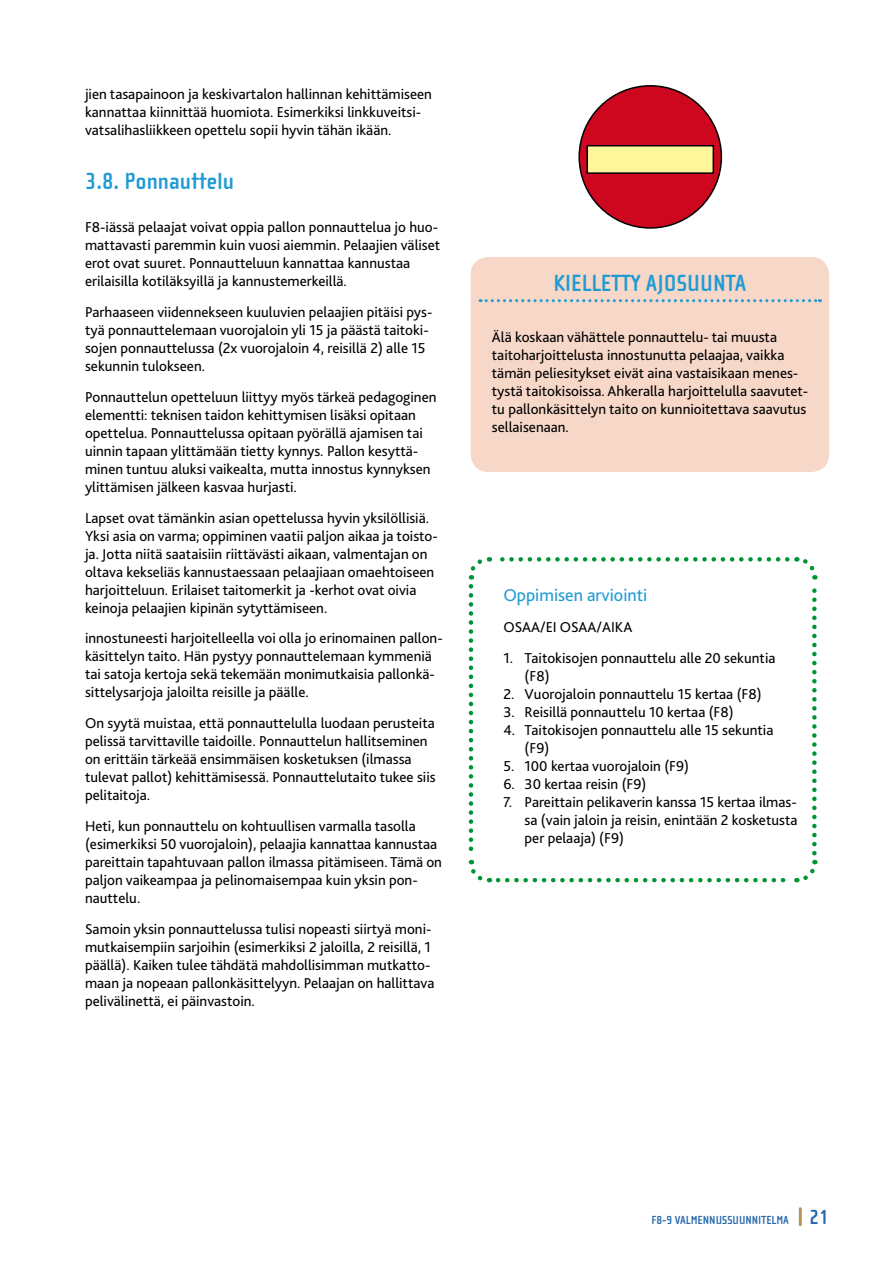
<style>
.page{position:relative;width:893px;height:1263px;background:#fff}
.page>*{position:absolute;margin:0;border:0;box-sizing:border-box;transform-origin:0 0}
.t1{font:700 24px "Cholla Sans OT";color:#1f9bd3}
.t2{font:18px "Bliss 2";color:#1f9bd3}
.t3{font:15px/18px "Bliss 2";color:#000}
.t4{font:700 12px "Cholla Sans OT";color:#2567ac}
.s1{font-size:21px}
</style>
<div class="page">
<hr style="left:799px;top:1209px;width:3px;height:16px;background:#b7945e">
<svg style="left:468px;top:586px;width:22px;height:297px"></svg>
<svg style="left:498px;top:860px;width:320px;height:23px"></svg>
<svg style="left:796px;top:557px;width:22px;height:296px"></svg>
<svg style="left:468px;top:557px;width:319px;height:23px"></svg>
<div style="left:471px;top:257px;width:358px;height:215px;background:#f6d7c8;border-radius:18px"></div>
<svg style="left:480px;top:299px;width:340px;height:3px"></svg>
<div style="left:579px;top:86px;width:142px;height:142px;background:#cd071e;border-radius:50%"></div>
<div style="left:587px;top:146px;width:126px;height:27px;background:#fff59b"></div>
<div style="left:586px;top:145px;width:128px;height:29px;border:2px solid #000"></div>
<p class="t3" style="left:85px;top:84px;width:348px">jien tasapainoon ja keskivartalon hallinnan kehittämiseen kannattaa kiinnittää huomiota. Esimerkiksi linkkuveitsi&shy;vatsalihasliikkeen opettelu sopii hyvin tähän ikään.</p>
<h1 class="t1" style="left:85px;top:168px;width:151px">3.8. Ponnauttelu</h1>
<p class="t3" style="left:85px;top:218px;width:357px">F8-iässä pelaajat voivat oppia pallon ponnauttelua jo huo&shy;mattavasti paremmin kuin vuosi aiemmin. Pelaajien väliset erot ovat suuret. Ponnautteluun kannattaa kannustaa erilaisilla kotiläksyillä ja kannustemerkeillä.</p>
<p class="t3" style="left:85px;top:303px;width:349px">Parhaaseen viidennekseen kuuluvien pelaajien pitäisi pys&shy;tyä ponnauttelemaan vuorojaloin yli 15 ja päästä taitoki&shy;sojen ponnauttelussa (2x vuorojaloin 4, reisillä 2) alle 15 sekunnin tulokseen.</p>
<p class="t3" style="left:85px;top:387px;width:353px">Ponnauttelun opetteluun liittyy myös tärkeä pedagoginen elementti: teknisen taidon kehittymisen lisäksi opitaan opettelua. Ponnauttelussa opitaan pyörällä ajamisen tai uinnin tapaan ylittämään tietty kynnys. Pallon kesyttä&shy;minen tuntuu aluksi vaikealta, mutta innostus kynnyksen ylittämisen jälkeen kasvaa hurjasti.</p>
<p class="t3" style="left:85px;top:508px;width:354px">Lapset ovat tämänkin asian opettelussa hyvin yksilöllisiä.<br>Yksi asia on varma; oppiminen vaatii paljon aikaa ja toisto&shy;ja. Jotta niitä saataisiin riittävästi aikaan, valmentajan on oltava kekseliäs kannustaessaan pelaajiaan omaehtoiseen harjoitteluun. Erilaiset taitomerkit ja -kerhot ovat oivia keinoja pelaajien kipinän sytyttämiseen.</p>
<p class="t3" style="left:85px;top:629px;width:359px">innostuneesti harjoitelleella voi olla jo erinomainen pallon&shy;käsittelyn taito. Hän pystyy ponnauttelemaan kymmeniä tai satoja kertoja sekä tekemään monimutkaisia pallonkä&shy;sittelysarjoja jaloilta reisille ja päälle.</p>
<p class="t3" style="left:85px;top:714px;width:352px">On syytä muistaa, että ponnauttelulla luodaan perusteita pelissä tarvittaville taidoille. Ponnauttelun hallitseminen on erittäin tärkeää ensimmäisen kosketuksen (ilmassa tulevat pallot) kehittämisessä. Ponnauttelutaito tukee siis pelitaitoja.</p>
<p class="t3" style="left:85px;top:816px;width:358px">Heti, kun ponnauttelu on kohtuullisen varmalla tasolla (esimerkiksi 50 vuorojaloin), pelaajia kannattaa kannustaa pareittain tapahtuvaan pallon ilmassa pitämiseen. Tämä on paljon vaikeampaa ja pelinomaisempaa kuin yksin pon&shy;nauttelu.</p>
<p class="t3" style="left:85px;top:919px;width:351px">Samoin yksin ponnauttelussa tulisi nopeasti siirtyä moni&shy;mutkaisempiin sarjoihin (esimerkiksi 2 jaloilla, 2 reisillä, 1 päällä). Kaiken tulee tähdätä mahdollisimman mutkatto&shy;maan ja nopeaan pallonkäsittelyyn. Pelaajan on hallittava pelivälinettä, ei päinvastoin.</p>
<h1 class="t1" style="left:553px;top:270px;width:194px">KIELLETTY AJOSUUNTA</h1>
<p class="t3" style="left:492px;top:327px;width:318px">Älä koskaan vähättele ponnauttelu- tai muusta taitoharjoittelusta innostunutta pelaajaa, vaikka tämän peliesitykset eivät aina vastaisikaan menes&shy;tystä taitokisoissa. Ahkeralla harjoittelulla saavutet&shy;tu pallonkäsittelyn taito on kunnioitettava saavutus sellaisenaan.</p>
<p class="t2" style="left:503px;top:584px;width:146px">Oppimisen arviointi</p>
<p class="t3" style="left:503px;top:617px;width:130px">OSAA/EI OSAA/AIKA</p>
<p class="t3" style="left:525px;top:648px;width:252px;text-indent:-21px">1. Taitokisojen ponnauttelu alle 20 sekuntia (F8)</p>
<p class="t3" style="left:503px;top:684px;width:260px">2. Vuorojaloin ponnauttelu 15 kertaa (F8)</p>
<p class="t3" style="left:503px;top:702px;width:232px">3. Reisillä ponnauttelu 10 kertaa (F8)</p>
<p class="t3" style="left:525px;top:720px;width:250px;text-indent:-21px">4. Taitokisojen ponnauttelu alle 15 sekuntia (F9)</p>
<p class="t3" style="left:503px;top:756px;width:187px">5. 100 kertaa vuorojaloin (F9)</p>
<p class="t3" style="left:503px;top:774px;width:144px">6. 30 kertaa reisin (F9)</p>
<p class="t3" style="left:525px;top:792px;width:274px;text-align:justify;text-indent:-21px">7. Pareittain pelikaverin kanssa 15 kertaa ilmas&shy;sa (vain jaloin ja reisin, enintään 2 kosketusta per pelaaja) (F9)</p>
<p class="t4" style="left:652px;top:1213px;width:179px">F8-9 VALMENNUSSUUNNITELMA <span class="s1">21</span></p>
</div>
